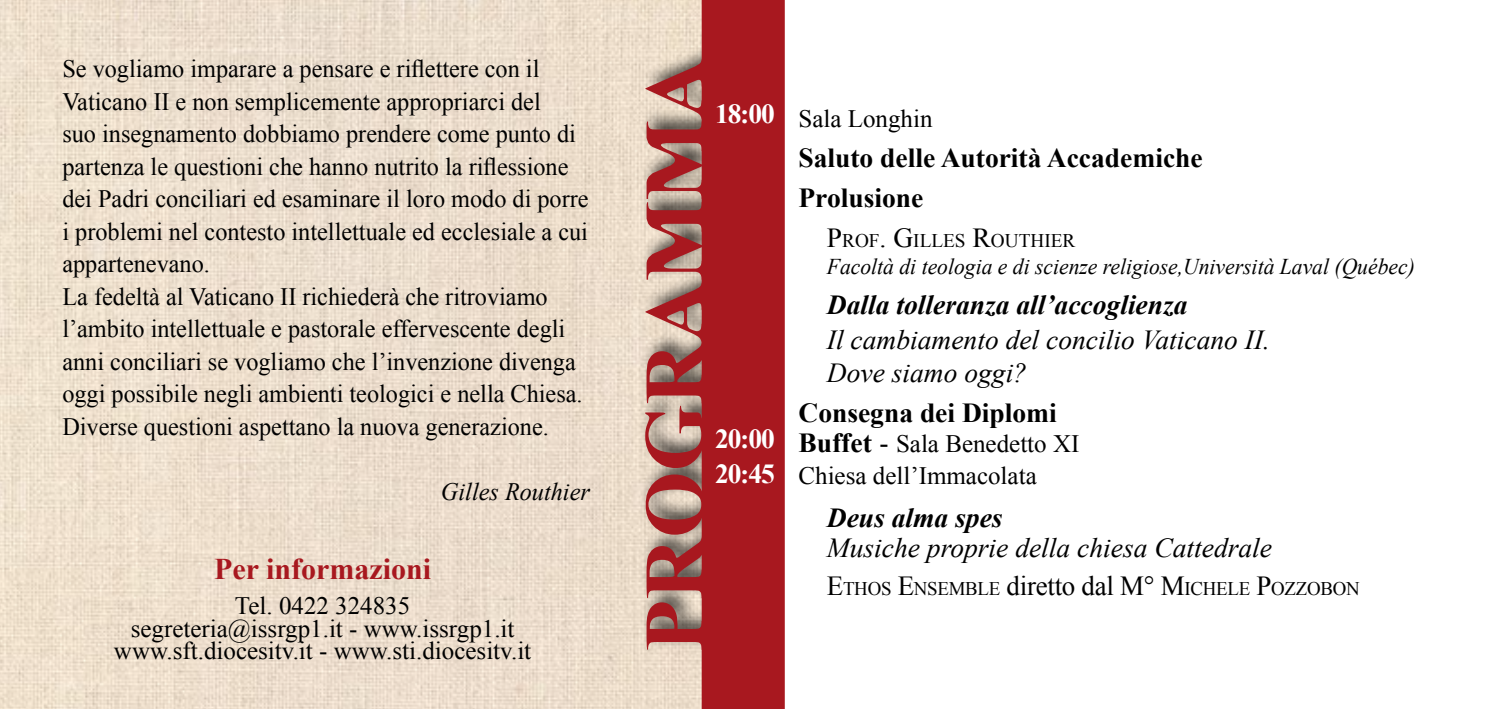
<style>
.page{position:relative;width:1489px;height:709px;background:#fff}
.page>*{position:absolute;margin:0;border:0;box-sizing:border-box;transform-origin:0 0}
.t1{font:700 30px "Times New Roman";color:#a8181f}
.t2{font:italic 27.5px/32.5px "Times New Roman";color:#000}
.t3{font:700 27.5px/40px "Times New Roman";color:#000}
.t4{font:italic 700 27.5px "Times New Roman";color:#000}
.t5{font:700 27.5px/35px "Times New Roman";letter-spacing:-.04em;color:#fff}
.t6{font:25px/32.5px "Times New Roman";color:#000}
.t7{font:italic 25px "Times New Roman";color:#000}
.t8{font:italic 22.5px "Times New Roman";color:#000;scale:.96 1}
.t9{font:19.25px "Times New Roman";letter-spacing:-.015em;color:#000}
.s1{font-size:27.5px}
.s2{font-weight:700;font-size:27.5px}
</style>
<div class="page">
<img style="left:0;top:0;width:701px;height:709px">
<div style="left:639px;top:41px;width:86px;height:613px;background:#000;opacity:.75"></div>
<svg style="left:645px;top:59px;width:56px;height:591px;background:#b87f77"></svg>
<div style="left:701px;top:0;width:83px;height:709px;background:#a8181f"></div>
<p class="t6" style="left:62px;top:52px;width:528px">Se vogliamo imparare a pensare e riflettere con il Vaticano II e non semplicemente appropriarci del<br>suo insegnamento dobbiamo prendere come punto di partenza le questioni che hanno nutrito la riflessione dei Padri conciliari ed esaminare il loro modo di porre i problemi nel contesto intellettuale ed ecclesiale a cui appartenevano.<br>La fedeltà al Vaticano II richiederà che ritroviamo l’ambito intellettuale e pastorale effervescente degli anni conciliari se vogliamo che l’invenzione divenga oggi possibile negli ambienti teologici e nella Chiesa.<br>Diverse questioni aspettano la nuova generazione.</p>
<p class="t7" style="left:441px;top:474px;width:150px">Gilles Routhier</p>
<p class="t1" style="left:214px;top:548px;width:218px">Per informazioni</p>
<p class="t6" style="left:114px;top:594px;width:419px;line-height:22.5px;text-align:center">Tel. 0422 324835<br>segreteria@issrgp1.it - www.issrgp1.it www.sft.diocesitv.it - www.sti.diocesitv.it</p>
<p class="t5" style="left:715px;top:96px;width:61px">18:00</p>
<p class="t5" style="left:715px;top:421px;width:61px">20:00<br>20:45</p>
<p class="t6" style="left:798px;top:102px;width:136px">Sala Longhin</p>
<p class="t3" style="left:798px;top:137px;width:406px">Saluto delle Autorità Accademiche<br>Prolusione</p>
<p class="t9" style="left:826px;top:227px;width:250px"><span class="s1">P</span>ROF<span class="s1">. G</span>ILLES <span class="s1">R</span>OUTHIER</p>
<p class="t8" style="left:826px;top:251px;width:614px">Facoltà di teologia e di scienze religiose,Università Laval (Québec)</p>
<p class="t4" style="left:826px;top:286px;width:362px">Dalla tolleranza all’accoglienza</p>
<p class="t2" style="left:826px;top:323px;width:444px">Il cambiamento del concilio Vaticano II.<br>Dove siamo oggi?</p>
<p class="t3" style="left:798px;top:392px;width:260px">Consegna dei Diplomi</p>
<p class="t6" style="left:798px;top:427px;width:282px"><span class="s2">Buffet</span> <span class="s1">-</span> Sala Benedetto XI<br>Chiesa dell’Immacolata</p>
<p class="t4" style="left:826px;top:498px;width:177px">Deus alma spes</p>
<p class="t2" style="left:826px;top:531px;width:447px">Musiche proprie della chiesa Cattedrale</p>
<p class="t9" style="left:826px;top:575px;width:534px"><span class="s1">E</span>THOS <span class="s1">E</span>NSEMBLE <span class="s1">diretto dal M°</span> <span class="s1">M</span>ICHELE <span class="s1">P</span>OZZOBON</p>
</div>
